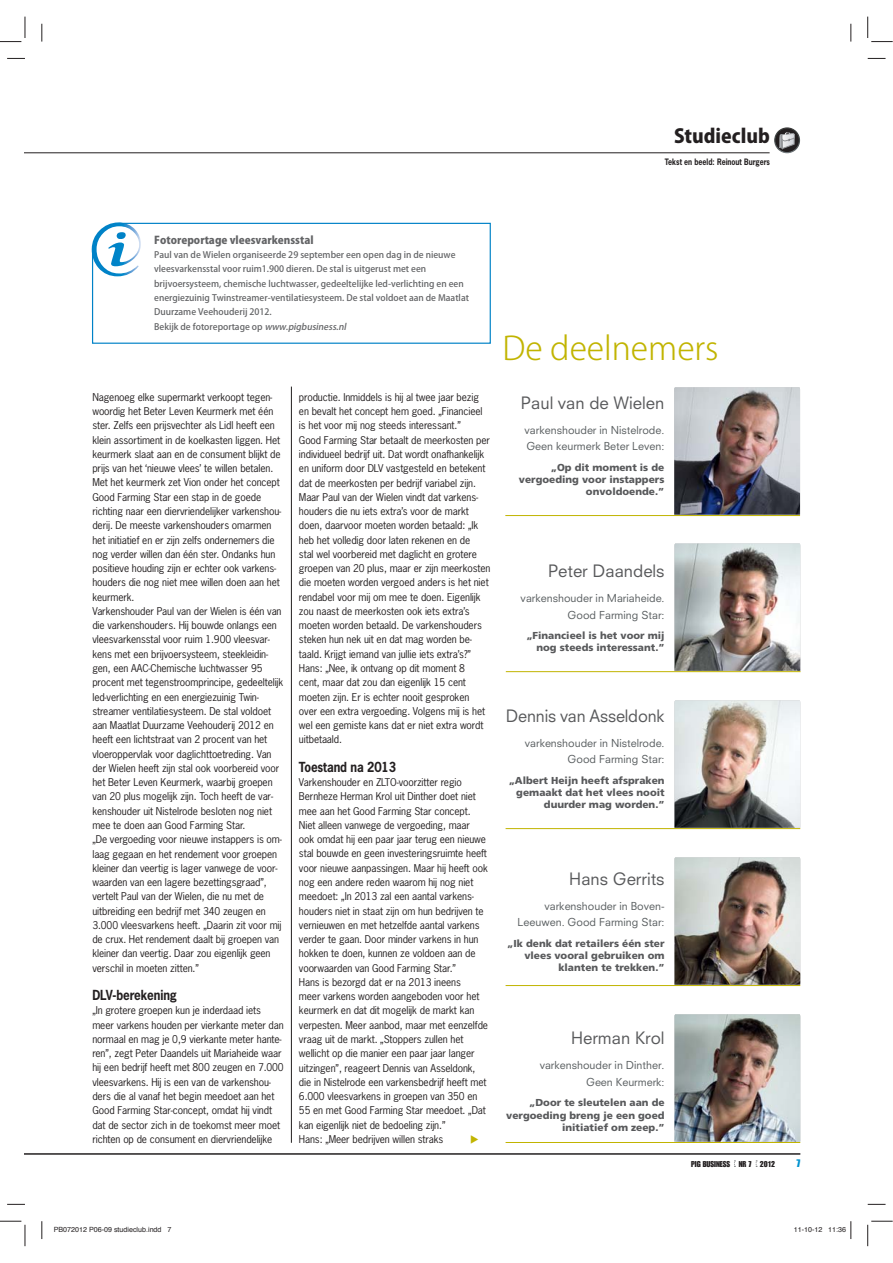
<style>
.page{position:relative;width:893px;height:1263px;background:#fff}
.page>*{position:absolute;margin:0;border:0;box-sizing:border-box;transform-origin:0 0}
.t1{font:32.1px "Koz Go Pro Light 90 msp RKSJ H";color:#c1b400}
.t2{font:19.05px "Koz Go Pro Heavy 90 msp RKSJ H";color:#231f20}
.t3{font:16.65px "Neuzeit SLT Std";color:#58595b}
.t4{font:700 13.05px "News Gothic Std";letter-spacing:-.01em;color:#231f20;scale:.9 1}
.t5{font:10.65px/16.6px "Neuzeit SLT Std";color:#585d5f;text-align:right}
.t6{font:10.65px "Koz Go Pro Heavy 90 msp RKSJ H";color:#636466}
.t7{font:10.65px "Impact LT Std";color:#0092cf}
.t8{font:10.05px/14.2px "News Gothic Std";letter-spacing:-.01em;color:#231f20}
.t9{font:900 10.05px/12.1px "Frutiger LT Std";color:#58595b;text-align:right}
.t10{font:8.85px/14.2px "Koz Go Pro Medium 90 msp RKSJ H";color:#636466}
.t11{font:700 8.25px "News Gothic Std";color:#231f20;scale:.85 1}
.t12{font:8.25px "Impact LT Std";color:#231f20}
.t13{font:7.2px "Helvetica";color:#231f20}
.s1{font-style:italic}
</style>
<div class="page">
<hr style="left:25px;top:1154px;width:775px;height:1px;background:#231f20">
<hr style="left:25px;top:153px;width:744px;height:1px;background:#231f20">
<hr style="left:291px;top:387px;width:1px;height:756px;background:#231f20">
<svg style="left:774px;top:127px;width:26px;height:26px"></svg>
<img style="left:674px;top:1014px;width:126px;height:128px">
<img style="left:674px;top:857px;width:126px;height:128px">
<img style="left:674px;top:700px;width:126px;height:128px">
<img style="left:674px;top:544px;width:126px;height:127px">
<img style="left:674px;top:387px;width:126px;height:128px">
<hr style="left:505px;top:1142px;width:295px;height:1px;background:#c1b400">
<hr style="left:505px;top:985px;width:295px;height:1px;background:#c1b400">
<hr style="left:505px;top:828px;width:295px;height:1px;background:#c1b400">
<hr style="left:506px;top:671px;width:294px;height:1px;background:#c1b400">
<hr style="left:505px;top:515px;width:295px;height:1px;background:#c1b400">
<svg style="left:91px;top:222px;width:400px;height:122px"></svg>
<svg style="left:7px;top:58px;width:18px;height:1px"></svg>
<svg style="left:868px;top:58px;width:17px;height:1px"></svg>
<svg style="left:7px;top:1204px;width:18px;height:1px"></svg>
<svg style="left:868px;top:1204px;width:17px;height:1px"></svg>
<svg style="left:41px;top:24px;width:2px;height:18px"></svg>
<svg style="left:41px;top:1221px;width:2px;height:18px"></svg>
<svg style="left:850px;top:24px;width:1px;height:18px"></svg>
<svg style="left:0;top:17px;width:26px;height:25px"></svg>
<svg style="left:0;top:1221px;width:26px;height:25px"></svg>
<svg style="left:867px;top:17px;width:26px;height:25px"></svg>
<svg style="left:867px;top:1221px;width:26px;height:25px"></svg>
<svg style="left:850px;top:1221px;width:1px;height:18px"></svg>
<h2 class="t2" style="left:674px;top:129px;width:97px">Studieclub</h2>
<p class="t11" style="left:665px;top:158px;width:125px">Tekst en beeld: Reinout Burgers</p>
<p class="t6" style="left:154px;top:236px;width:161px">Fotoreportage vleesvarkensstal</p>
<p class="t10" style="left:154px;top:249px;width:316px">Paul van de Wielen organiseerde 29 september een open dag in de nieuwe vleesvarkensstal voor ruim1.900 dieren. De stal is uitgerust met een brijvoersysteem, chemische luchtwasser, gedeeltelijke led-verlichting en een energiezuinig Twinstreamer-ventilatiesysteem. De stal voldoet aan de Maatlat Duurzame Veehouderij 2012.<br>Bekijk de fotoreportage op <span class="s1">www.pigbusiness.nl</span></p>
<p class="t8" style="left:92px;top:391px;width:192px">Nagenoeg elke supermarkt verkoopt tegen&shy;woordig het Beter Leven Keurmerk met één ster. Zelfs een prijsvechter als Lidl heeft een klein assortiment in de koelkasten liggen. Het keurmerk slaat aan en de consument blijkt de prijs van het ‘nieuwe vlees’ te willen betalen.<br>Met het keurmerk zet Vion onder het concept Good Farming Star een stap in de goede richting naar een diervriendelijker varkenshou&shy;derij. De meeste varkenshouders omarmen het initiatief en er zijn zelfs ondernemers die nog verder willen dan één ster. Ondanks hun positieve houding zijn er echter ook varkens&shy;houders die nog niet mee willen doen aan het keurmerk.<br>Varkenshouder Paul van der Wielen is één van die varkenshouders. Hij bouwde onlangs een vleesvarkensstal voor ruim 1.900 vleesvar&shy;kens met een brijvoersysteem, steekleidin&shy;gen, een AAC-Chemische luchtwasser 95 procent met tegenstroomprincipe, gedeeltelijk led-verlichting en een energiezuinig Twin&shy;streamer ventilatiesysteem. De stal voldoet aan Maatlat Duurzame Veehouderij 2012 en heeft een lichtstraat van 2 procent van het vloeroppervlak voor daglichttoetreding. Van der Wielen heeft zijn stal ook voorbereid voor het Beter Leven Keurmerk, waarbij groepen van 20 plus mogelijk zijn. Toch heeft de var&shy;kenshouder uit Nistelrode besloten nog niet mee te doen aan Good Farming Star.<br>„De vergoeding voor nieuwe instappers is om&shy;laag gegaan en het rendement voor groepen kleiner dan veertig is lager vanwege de voor&shy;waarden van een lagere bezettingsgraad”, vertelt Paul van der Wielen, die nu met de uitbreiding een bedrijf met 340 zeugen en 3.000 vleesvarkens heeft. „Daarin zit voor mij de crux. Het rendement daalt bij groepen van kleiner dan veertig. Daar zou eigenlijk geen verschil in moeten zitten.”</p>
<p class="t4" style="left:92px;top:990px;width:95px">DLV-berekening</p>
<p class="t8" style="left:92px;top:1004px;width:193px">„In grotere groepen kun je inderdaad iets meer varkens houden per vierkante meter dan normaal en mag je 0,9 vierkante meter hante&shy;ren”, zegt Peter Daandels uit Mariaheide waar hij een bedrijf heeft met 800 zeugen en 7.000 vleesvarkens. Hij is een van de varkenshou&shy;ders die al vanaf het begin meedoet aan het Good Farming Star-concept, omdat hij vindt dat de sector zich in de toekomst meer moet richten op de consument en diervriendelijke</p>
<p class="t8" style="left:299px;top:391px;width:193px">productie. Inmiddels is hij al twee jaar bezig en bevalt het concept hem goed. „Financieel is het voor mij nog steeds interessant.”<br>Good Farming Star betaalt de meerkosten per individueel bedrijf uit. Dat wordt onafhankelijk en uniform door DLV vastgesteld en betekent dat de meerkosten per bedrijf variabel zijn.<br>Maar Paul van der Wielen vindt dat varkens&shy;houders die nu iets extra’s voor de markt doen, daarvoor moeten worden betaald: „Ik heb het volledig door laten rekenen en de<br>stal wel voorbereid met daglicht en grotere groepen van 20 plus, maar er zijn meerkosten die moeten worden vergoed anders is het niet rendabel voor mij om mee te doen. Eigenlijk zou naast de meerkosten ook iets extra’s moeten worden betaald. De varkenshouders steken hun nek uit en dat mag worden be&shy;taald. Krijgt iemand van jullie iets extra’s?” Hans: „Nee, ik ontvang op dit moment 8<br>cent, maar dat zou dan eigenlijk 15 cent moeten zijn. Er is echter nooit gesproken<br>over een extra vergoeding. Volgens mij is het wel een gemiste kans dat er niet extra wordt uitbetaald.</p>
<p class="t4" style="left:299px;top:762px;width:109px">Toestand na 2013</p>
<p class="t8" style="left:299px;top:776px;width:191px">Varkenshouder en ZLTO-voorzitter regio Bernheze Herman Krol uit Dinther doet niet mee aan het Good Farming Star concept.<br>Niet alleen vanwege de vergoeding, maar<br>ook omdat hij een paar jaar terug een nieuwe stal bouwde en geen investeringsruimte heeft voor nieuwe aanpassingen. Maar hij heeft ook nog een andere reden waarom hij nog niet meedoet: „In 2013 zal een aantal varkens&shy;houders niet in staat zijn om hun bedrijven te vernieuwen en met hetzelfde aantal varkens verder te gaan. Door minder varkens in hun hokken te doen, kunnen ze voldoen aan de voorwaarden van Good Farming Star.”<br>Hans is bezorgd dat er na 2013 ineens<br>meer varkens worden aangeboden voor het keurmerk en dat dit mogelijk de markt kan verpesten. Meer aanbod, maar met eenzelfde vraag uit de markt. „Stoppers zullen het wellicht op die manier een paar jaar langer uitzingen”, reageert Dennis van Asseldonk, die in Nistelrode een varkensbedrijf heeft met 6.000 vleesvarkens in groepen van 350 en 55 en met Good Farming Star meedoet. „Dat kan eigenlijk niet de bedoeling zijn.”<br>Hans: „Meer bedrijven willen straks</p>
<h1 class="t1" style="left:502px;top:335px;width:218px">De deelnemers</h1>
<h3 class="t3" style="left:521px;top:396px;width:145px">Paul van de Wielen</h3>
<p class="t5" style="left:524px;top:422px;width:141px;text-align:left">varkenshouder in Nistelrode.<br>Geen keurmerk Beter Leven:</p>
<p class="t9" style="left:519px;top:462px;width:147px">„Op dit moment is de vergoeding voor instappers onvoldoende.”</p>
<h3 class="t3" style="left:548px;top:564px;width:118px">Peter Daandels</h3>
<p class="t5" style="left:521px;top:590px;width:145px">varkenshouder in Mariaheide.<br>Good Farming Star:</p>
<p class="t9" style="left:526px;top:630px;width:140px">„Financieel is het voor mij nog steeds interessant.”</p>
<h3 class="t3" style="left:506px;top:709px;width:160px">Dennis van Asseldonk</h3>
<p class="t5" style="left:525px;top:735px;width:141px">varkenshouder in Nistelrode.<br>Good Farming Star:</p>
<p class="t9" style="left:509px;top:775px;width:157px">„Albert Heijn heeft afspraken gemaakt dat het vlees nooit duurder mag worden.”</p>
<h3 class="t3" style="left:569px;top:872px;width:97px">Hans Gerrits</h3>
<p class="t5" style="left:518px;top:898px;width:148px">varkenshouder in Boven-<br>Leeuwen. Good Farming Star:</p>
<p class="t9" style="left:507px;top:938px;width:159px">„Ik denk dat retailers één ster vlees vooral gebruiken om klanten te trekken.”</p>
<h3 class="t3" style="left:571px;top:1031px;width:95px">Herman Krol</h3>
<p class="t5" style="left:540px;top:1058px;width:126px">varkenshouder in Dinther.<br>Geen Keurmerk:</p>
<p class="t9" style="left:506px;top:1097px;width:160px">„Door te sleutelen aan de vergoeding breng je een goed initiatief om zeep.”</p>
<p class="t12" style="left:691px;top:1159px;width:85px">PIG BUSINESS NR 7 2012</p>
<p class="t7" style="left:796px;top:1157px;width:5px">7</p>
<p class="t13" style="left:54px;top:1226px;width:119px">PB072012 P06-09 studieclub.indd 7</p>
<p class="t13" style="left:794px;top:1226px;width:54px">11-10-12 11:36</p>
</div>
